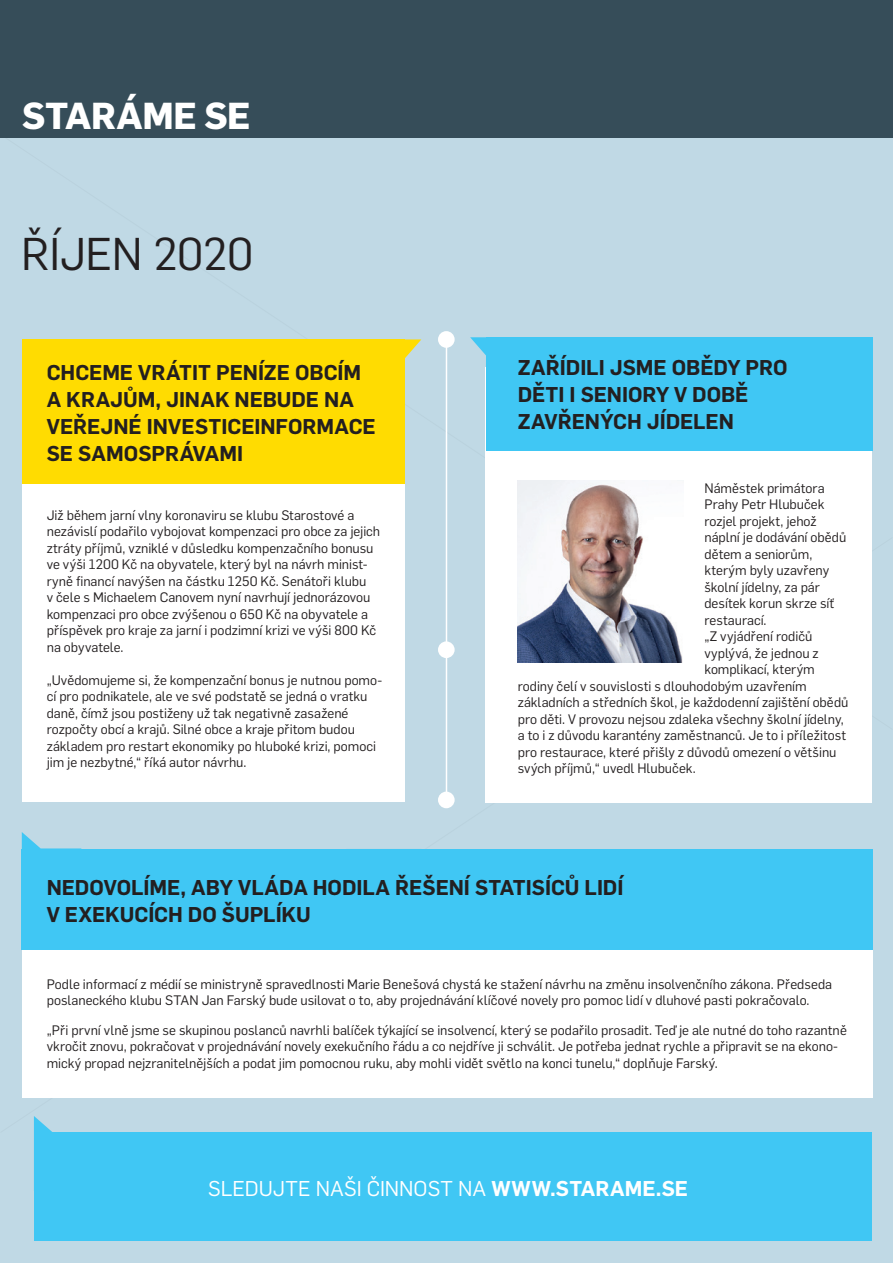
<style>
.page{position:relative;width:893px;height:1263px;background:#fff}
.page>*{position:absolute;margin:0;border:0;box-sizing:border-box;transform-origin:0 0}
.t1{font:45px "Flama";letter-spacing:-.005em;color:#231f20}
.t2{font:700 36.9px "Flama";letter-spacing:-.01em;color:#fff}
.t3{font:600 21px/27px "Flama";letter-spacing:-.005em;color:#231f20}
.t4{font:21px "Flama";color:#fff}
.t5{font:13.5px/16.5px "Flama";color:#231f20}
.s1{font-weight:600}
</style>
<div class="page">
<div style="left:0;top:1132px;width:893px;height:131px;background:#c0d9e5"></div>
<div style="left:0;top:138px;width:893px;height:994px;background:#c0d9e5"></div>
<div style="left:22px;top:377px;width:383px;height:425px;background:#fff"></div>
<svg style="left:470px;top:337px;width:16px;height:60px"></svg>
<div style="left:485px;top:367px;width:387px;height:435px;background:#fff"></div>
<div style="left:22px;top:883px;width:850px;height:215px;background:#fff"></div>
<hr style="left:446px;top:340px;width:1px;height:462px;background:#fff">
<div style="left:22px;top:339px;width:383px;height:145px;background:#ffdc01"></div>
<svg style="left:405px;top:339px;width:16px;height:60px"></svg>
<div style="left:486px;top:337px;width:386px;height:114px;background:#40c7f4"></div>
<div style="left:438px;top:792px;width:17px;height:16px;background:#fff;border-radius:50%"></div>
<div style="left:438px;top:331px;width:17px;height:17px;background:#fff;border-radius:50%"></div>
<div style="left:438px;top:641px;width:17px;height:17px;background:#fff;border-radius:50%"></div>
<svg style="left:34px;top:1116px;width:59px;height:16px"></svg>
<div style="left:34px;top:1132px;width:838px;height:108px;background:#40c7f4"></div>
<div style="left:0;top:0;width:893px;height:138px;background:#364d59"></div>
<svg style="left:22px;top:832px;width:59px;height:17px"></svg>
<div style="left:21px;top:849px;width:851px;height:100px;background:#40c7f4"></div>
<img style="left:517px;top:480px;width:166px;height:182px">
<h2 class="t2" style="left:22px;top:89px;width:230px">STARÁME SE</h2>
<h1 class="t1" style="left:21px;top:223px;width:234px">ŘÍJEN 2020</h1>
<h3 class="t3" style="left:47px;top:358px;width:331px">CHCEME VRÁTIT PENÍZE OBCÍM<br>A KRAJŮM, JINAK NEBUDE NA<br>VEŘEJNÉ INVESTICEINFORMACE<br>SE SAMOSPRÁVAMI</h3>
<p class="t5" style="left:47px;top:506px;width:335px">Již během jarní vlny koronaviru se klubu Starostové a nezávislí podařilo vybojovat kompenzaci pro obce za jejich ztráty příjmů, vzniklé v důsledku kompenzačního bonusu ve výši 1200 Kč na obyvatele, který byl na návrh minist&shy;ryně financí navýšen na částku 1250 Kč. Senátoři klubu<br>v čele s Michaelem Canovem nyní navrhují jednorázovou kompenzaci pro obce zvýšenou o 650 Kč na obyvatele a příspěvek pro kraje za jarní i podzimní krizi ve výši 800 Kč na obyvatele.</p>
<p class="t5" style="left:47px;top:671px;width:337px">„Uvědomujeme si, že kompenzační bonus je nutnou pomo&shy;cí pro podnikatele, ale ve své podstatě se jedná o vratku daně, čímž jsou postiženy už tak negativně zasažené rozpočty obcí a krajů. Silné obce a kraje přitom budou základem pro restart ekonomiky po hluboké krizi, pomoci jim je nezbytné,“ říká autor návrhu.</p>
<h3 class="t3" style="left:518px;top:353px;width:271px">ZAŘÍDILI JSME OBĚDY PRO<br>DĚTI I SENIORY V DOBĚ<br>ZAVŘENÝCH JÍDELEN</h3>
<p class="t5" style="left:704px;top:479px;width:122px">Náměstek primátora</p>
<p class="t5" style="left:704px;top:495px;width:121px">Prahy Petr Hlubuček</p>
<p class="t5" style="left:704px;top:512px;width:114px">rozjel projekt, jehož</p>
<p class="t5" style="left:704px;top:528px;width:143px">náplní je dodávání obědů</p>
<p class="t5" style="left:704px;top:545px;width:109px">dětem a seniorům,</p>
<p class="t5" style="left:704px;top:561px;width:126px">kterým byly uzavřeny</p>
<p class="t5" style="left:704px;top:578px;width:117px">školní jídelny, za pár</p>
<p class="t5" style="left:704px;top:594px;width:131px">desítek korun skrze síť</p>
<p class="t5" style="left:704px;top:611px;width:64px">restaurací.</p>
<p class="t5" style="left:704px;top:627px;width:109px">„Z vyjádření rodičů</p>
<p class="t5" style="left:704px;top:644px;width:116px">vyplývá, že jednou z</p>
<p class="t5" style="left:704px;top:660px;width:112px">komplikací, kterým</p>
<p class="t5" style="left:518px;top:677px;width:290px">rodiny čelí v souvislosti s dlouhodobým uzavřením</p>
<p class="t5" style="left:518px;top:693px;width:332px">základních a středních škol, je každodenní zajištění obědů</p>
<p class="t5" style="left:518px;top:710px;width:328px">pro děti. V provozu nejsou zdaleka všechny školní jídelny,</p>
<p class="t5" style="left:518px;top:726px;width:330px">a to i z důvodu karantény zaměstnanců. Je to i příležitost</p>
<p class="t5" style="left:518px;top:743px;width:320px">pro restaurace, které přišly z důvodů omezení o většinu</p>
<p class="t5" style="left:518px;top:759px;width:179px">svých příjmů,“ uvedl Hlubuček.</p>
<h3 class="t3" style="left:47px;top:873px;width:578px">NEDOVOLÍME, ABY VLÁDA HODILA ŘEŠENÍ STATISÍCŮ LIDÍ<br>V EXEKUCÍCH DO ŠUPLÍKU</h3>
<p class="t5" style="left:47px;top:975px;width:787px">Podle informací z médií se ministryně spravedlnosti Marie Benešová chystá ke stažení návrhu na změnu insolvenčního zákona. Předseda poslaneckého klubu STAN Jan Farský bude usilovat o to, aby projednávání klíčové novely pro pomoc lidí v dluhové pasti pokračovalo.</p>
<p class="t5" style="left:47px;top:1021px;width:802px">„Při první vlně jsme se skupinou poslanců navrhli balíček týkající se insolvencí, který se podařilo prosadit. Teď je ale nutné do toho razantně vkročit znovu, pokračovat v projednávání novely exekučního řádu a co nejdříve ji schválit. Je potřeba jednat rychle a připravit se na ekono&shy;mický propad nejzranitelnějších a podat jim pomocnou ruku, aby mohli vidět světlo na konci tunelu,“ doplňuje Farský.</p>
<h3 class="t4" style="left:208px;top:1174px;width:481px">SLEDUJTE NAŠI ČINNOST NA <span class="s1">WWW.STARAME.SE</span></h3>
</div>
